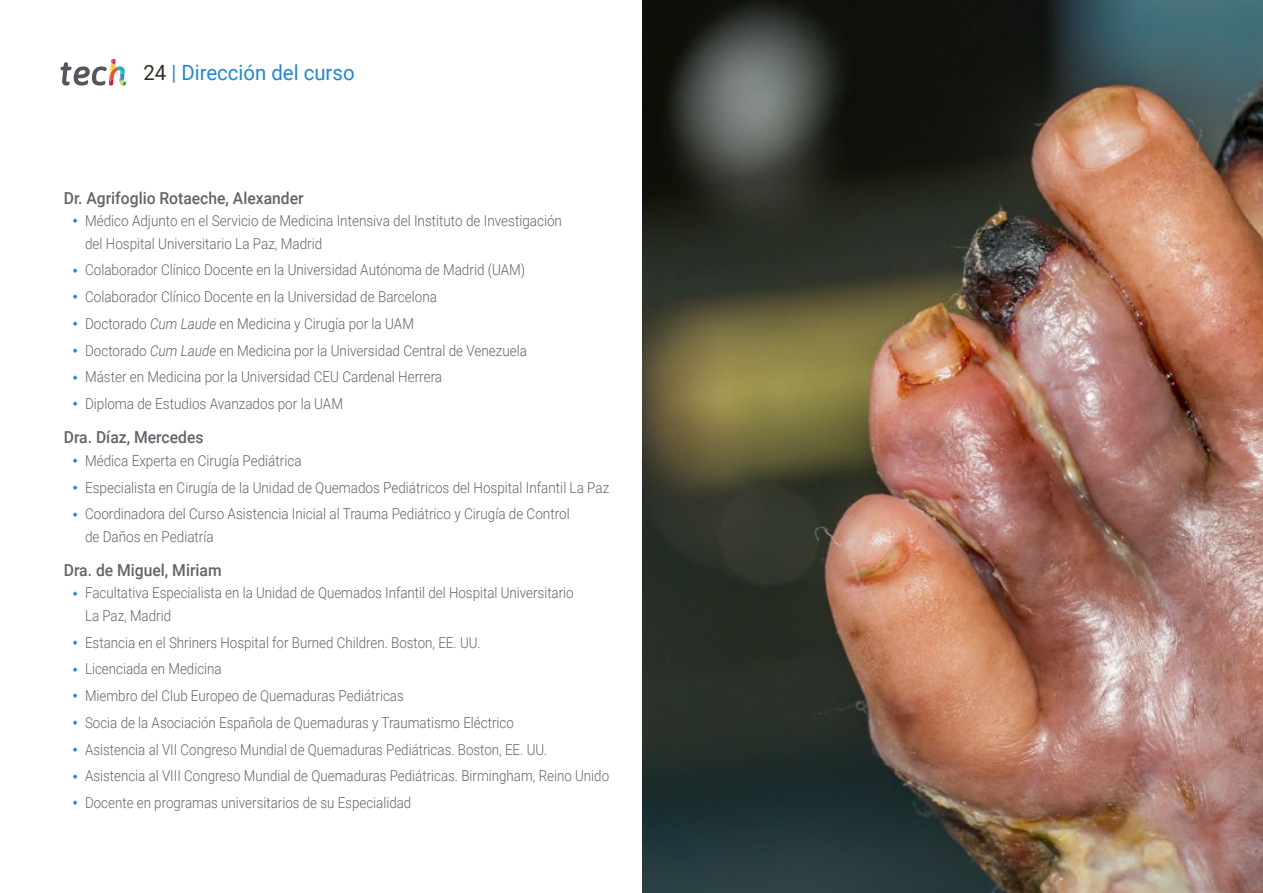
<style>
.page{position:relative;width:1263px;height:893px;background:#fff}
.page>*{position:absolute;margin:0;border:0;box-sizing:border-box;transform-origin:0 0}
.t1{font:21px "Roboto";color:#2488c9}
.t2{font:500 16.5px "Roboto";color:#61646a;scale:.95 1}
.t3{font:300 15px/26.7px "Roboto";color:#61646a;scale:.9 1}
.t4{font:300 15px/26.7px "Roboto";color:#61646a;scale:.89 1}
.s1{color:#312e20}
.s2{font-style:italic}
</style>
<div class="page">
<svg style="left:61px;top:59px;width:65px;height:27px"></svg>
<img style="left:642px;top:0;width:621px;height:893px">
<h1 class="t1" style="left:144px;top:57px;width:213px"><span class="s1">24</span> | Dirección del curso</h1>
<p class="t2" style="left:64px;top:186px;width:254px">Dr. Agrifoglio Rotaeche, Alexander</p>
<p class="t3" style="left:85px;top:209px;width:531px;line-height:22.5px">Médico Adjunto en el Servicio de Medicina Intensiva del Instituto de Investigación del Hospital Universitario La Paz, Madrid</p>
<p class="t3" style="left:85px;top:256px;width:493px">Colaborador Clínico Docente en la Universidad Autónoma de Madrid (UAM)<br>Colaborador Clínico Docente en la Universidad de Barcelona<br>Doctorado <span class="s2">Cum Laude</span> en Medicina y Cirugía por la UAM<br>Doctorado <span class="s2">Cum Laude</span> en Medicina por la Universidad Central de Venezuela Máster en Medicina por la Universidad CEU Cardenal Herrera<br>Diploma de Estudios Avanzados por la UAM</p>
<p class="t2" style="left:64px;top:426px;width:149px">Dra. Díaz, Mercedes</p>
<p class="t3" style="left:85px;top:446px;width:584px">Médica Experta en Cirugía Pediátrica<br>Especialista en Cirugía de la Unidad de Quemados Pediátricos del Hospital Infantil La Paz<br>Coordinadora del Curso Asistencia Inicial al Trauma Pediátrico y Cirugía de Control</p>
<p class="t3" style="left:85px;top:523px;width:144px">de Daños en Pediatría</p>
<p class="t2" style="left:64px;top:559px;width:168px">Dra. de Miguel, Miriam</p>
<p class="t4" style="left:85px;top:581px;width:551px;line-height:22.5px">Facultativa Especialista en la Unidad de Quemados Infantil del Hospital Universitario<br>La Paz, Madrid</p>
<p class="t4" style="left:85px;top:628px;width:590px">Estancia en el Shriners Hospital for Burned Children. Boston, EE. UU.<br>Licenciada en Medicina<br>Miembro del Club Europeo de Quemaduras Pediátricas<br>Socia de la Asociación Española de Quemaduras y Traumatismo Eléctrico<br>Asistencia al VII Congreso Mundial de Quemaduras Pediátricas. Boston, EE. UU.<br>Asistencia al VIII Congreso Mundial de Quemaduras Pediátricas. Birmingham, Reino Unido Docente en programas universitarios de su Especialidad</p>
</div>
